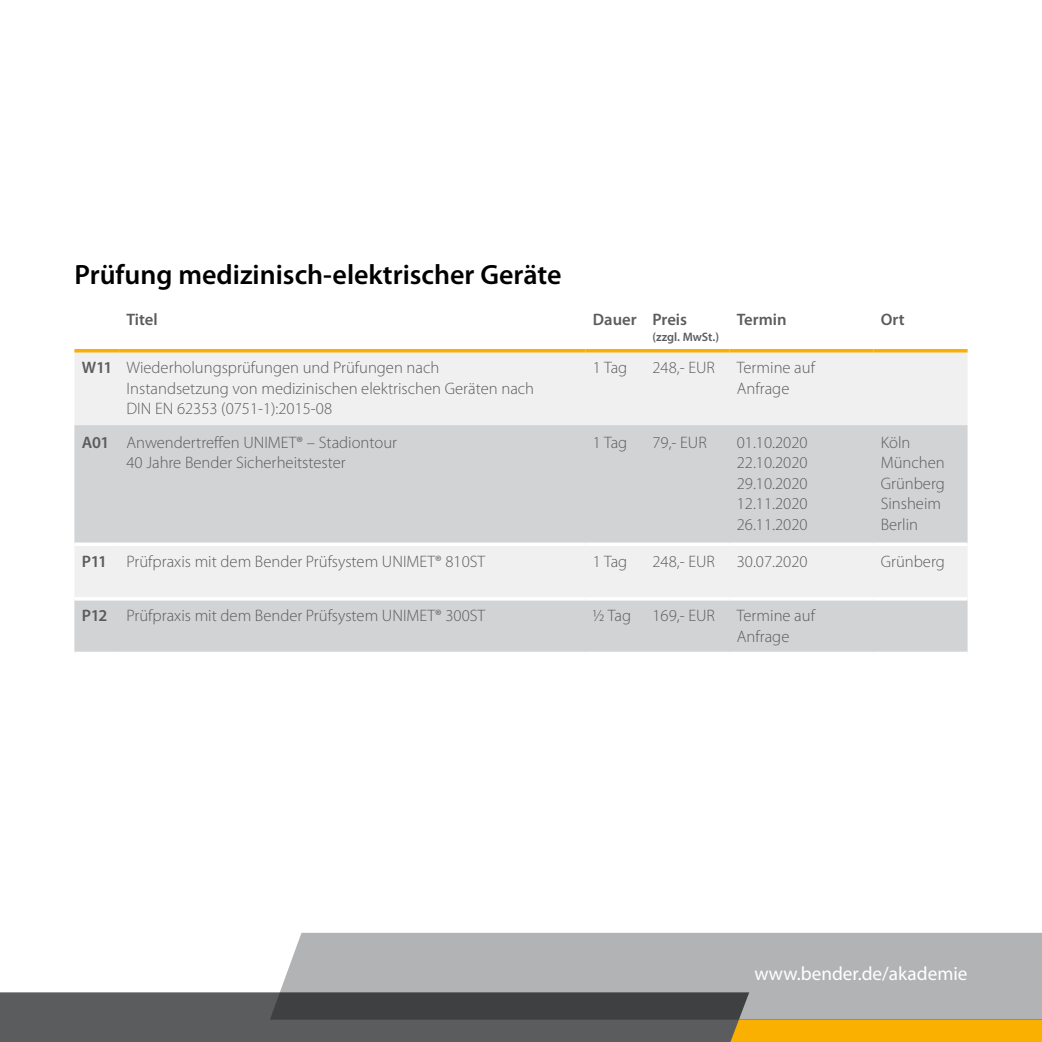
<style>
.page{position:relative;width:1042px;height:1042px;background:#fff}
.page>*{position:absolute;margin:0;border:0;box-sizing:border-box;transform-origin:0 0}
.t1{font:600 28px "Myriad Pro";color:#000}
.t2{font:19.25px "Myriad Pro";color:#fff}
.t3{font:300 16.62px/20.7px "Myriad Pro";color:#5a5c5e}
.t4{font:600 16.62px "Myriad Pro";color:#5a5c5e}
.t5{font:600 12.25px "Myriad Pro";color:#5a5c5e}
.s1{font-weight:600}
</style>
<div class="page">
<div style="left:719px;top:1019px;width:323px;height:23px;background:#f9b000"></div>
<div style="left:0;top:992px;width:749px;height:50px;background:#5a5c5e"></div>
<svg style="left:270px;top:933px;width:772px;height:86px;background:#9c9ea0"></svg>
<div style="left:74px;top:352px;width:893px;height:73px;background:#f0f0f1"></div>
<svg style="left:74px;top:425px;width:893px;height:227px;fill:#d1d3d4"></svg>
<svg style="left:74px;top:542px;width:45px;height:4px"></svg>
<svg style="left:119px;top:542px;width:466px;height:4px"></svg>
<svg style="left:585px;top:542px;width:60px;height:4px"></svg>
<svg style="left:645px;top:542px;width:84px;height:4px"></svg>
<svg style="left:729px;top:542px;width:144px;height:4px"></svg>
<svg style="left:873px;top:542px;width:94px;height:4px"></svg>
<hr style="left:729px;top:597px;width:144px;height:3px;background:#fff">
<hr style="left:873px;top:597px;width:94px;height:3px;background:#fff">
<hr style="left:74px;top:597px;width:45px;height:3px;background:#fff">
<hr style="left:119px;top:597px;width:466px;height:3px;background:#fff">
<hr style="left:585px;top:597px;width:60px;height:3px;background:#fff">
<hr style="left:645px;top:597px;width:84px;height:3px;background:#fff">
<hr style="left:74px;top:349px;width:45px;height:3px;background:#f9b000">
<hr style="left:119px;top:349px;width:466px;height:3px;background:#f9b000">
<hr style="left:585px;top:349px;width:60px;height:3px;background:#f9b000">
<hr style="left:645px;top:349px;width:84px;height:3px;background:#f9b000">
<hr style="left:729px;top:349px;width:144px;height:3px;background:#f9b000">
<hr style="left:873px;top:349px;width:94px;height:3px;background:#f9b000">
<h1 class="t1" style="left:74px;top:259px;width:488px">Prüfung medizinisch-elektrischer Geräte</h1>
<p class="t4" style="left:126px;top:310px;width:33px">Titel</p>
<p class="t4" style="left:593px;top:310px;width:96px">Dauer Preis</p>
<p class="t5" style="left:652px;top:330px;width:68px">(zzgl. MwSt.)</p>
<p class="t4" style="left:737px;top:310px;width:51px">Termin</p>
<p class="t4" style="left:881px;top:310px;width:25px">Ort</p>
<p class="t3" style="left:126px;top:357px;width:409px;text-indent:-45px"><span class="s1">W11</span> Wiederholungsprüfungen und Prüfungen nach<br>Instandsetzung von medizinischen elektrischen Geräten nach<br>DIN EN 62353 (0751-1):2015-08</p>
<p class="t3" style="left:593px;top:357px;width:36px">1 Tag</p>
<p class="t3" style="left:652px;top:357px;width:64px">248,- EUR</p>
<p class="t3" style="left:737px;top:357px;width:80px">Termine auf<br>Anfrage</p>
<p class="t3" style="left:82px;top:432px;width:317px;text-align:center"><span class="s1">A01</span> Anwendertreffen UNIMET® – Stadiontour<br>40 Jahre Bender Sicherheitstester</p>
<p class="t3" style="left:593px;top:432px;width:36px">1 Tag</p>
<p class="t3" style="left:652px;top:432px;width:56px">79,- EUR</p>
<p class="t3" style="left:737px;top:432px;width:72px;text-align:justify">01.10.2020<br>22.10.2020<br>29.10.2020<br>12.11.2020<br>26.11.2020</p>
<p class="t3" style="left:881px;top:432px;width:66px">Köln<br>München<br>Grünberg<br>Sinsheim<br>Berlin</p>
<p class="t3" style="left:82px;top:551px;width:405px"><span class="s1">P11</span> Prüfpraxis mit dem Bender Prüfsystem UNIMET® 810ST</p>
<p class="t3" style="left:593px;top:551px;width:36px">1 Tag</p>
<p class="t3" style="left:652px;top:551px;width:64px">248,- EUR</p>
<p class="t3" style="left:737px;top:551px;width:72px">30.07.2020</p>
<p class="t3" style="left:881px;top:551px;width:66px">Grünberg</p>
<p class="t3" style="left:82px;top:606px;width:405px"><span class="s1">P12</span> Prüfpraxis mit dem Bender Prüfsystem UNIMET® 300ST</p>
<p class="t3" style="left:593px;top:606px;width:40px">½ Tag</p>
<p class="t3" style="left:652px;top:606px;width:64px">169,- EUR</p>
<p class="t3" style="left:737px;top:606px;width:80px">Termine auf<br>Anfrage</p>
<p class="t2" style="left:754px;top:963px;width:214px">www.bender.de/akademie</p>
</div>
